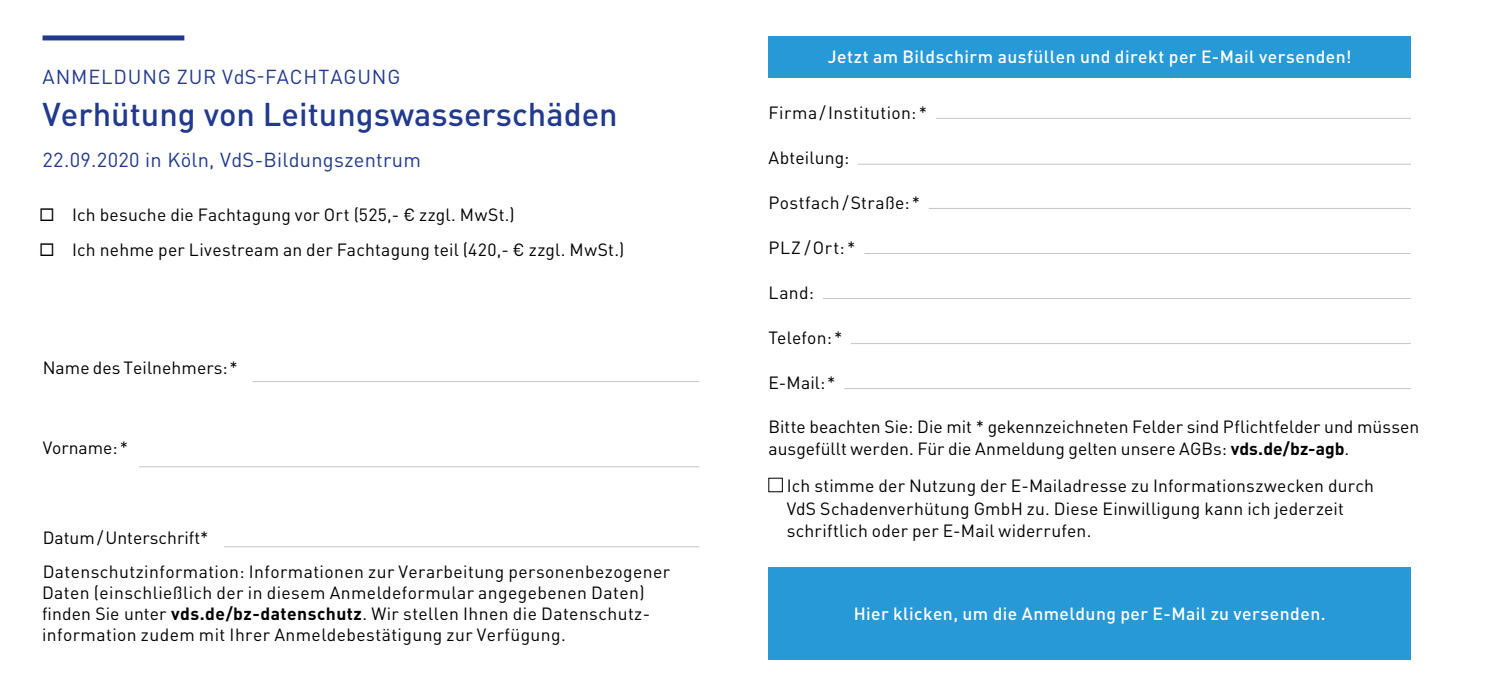
<style>
.page{position:relative;width:1489px;height:695px;background:#fff}
.page>*{position:absolute;margin:0;border:0;box-sizing:border-box;transform-origin:0 0}
.t1{font:500 32.5px "DIN Pro";color:#213a8f}
.t2{font:20px "DIN Pro";letter-spacing:.015em;color:#213a8f}
.t3{font:20px "DIN Pro";letter-spacing:.045em;color:#213a8f}
.t4{font:17.5px/22.5px "DIN Pro";letter-spacing:.015em;color:#000}
.t5{font:500 17.5px "DIN Pro";letter-spacing:.025em;color:#fff}
.s1{font-weight:700}
</style>
<div class="page">
<hr style="left:252px;top:381px;width:447px;height:1px;background:#c6c6c6">
<hr style="left:139px;top:466px;width:560px;height:1px;background:#c6c6c6">
<hr style="left:224px;top:546px;width:475px;height:1px;background:#c6c6c6">
<hr style="left:935px;top:118px;width:475px;height:1px;background:#c6c6c6">
<hr style="left:857px;top:164px;width:553px;height:1px;background:#c6c6c6">
<hr style="left:928px;top:208px;width:482px;height:1px;background:#c6c6c6">
<hr style="left:864px;top:253px;width:546px;height:1px;background:#c6c6c6">
<hr style="left:823px;top:298px;width:587px;height:1px;background:#c6c6c6">
<hr style="left:850px;top:343px;width:560px;height:1px;background:#c6c6c6">
<hr style="left:843px;top:388px;width:567px;height:1px;background:#c6c6c6">
<div style="left:768px;top:36px;width:642px;height:42px;background:#2699d6"></div>
<div style="left:768px;top:567px;width:642px;height:92px;background:#2699d6"></div>
<div style="left:43px;top:35px;width:141px;height:5px;background:#213a8f"></div>
<p class="t3" style="left:43px;top:61px;width:359px">ANMELDUNG ZUR VdS-FACHTAGUNG</p>
<h1 class="t1" style="left:43px;top:87px;width:576px">Verhütung von Leitungswasserschäden</h1>
<p class="t2" style="left:43px;top:144px;width:380px">22.09.2020 in Köln, VdS-Bildungszentrum</p>
<p class="t4" style="left:39px;top:202px;width:477px">◻ Ich besuche die Fachtagung vor Ort (525,- € zzgl. MwSt.)</p>
<p class="t4" style="left:39px;top:236px;width:586px">◻ Ich nehme per Livestream an der Fachtagung teil (420,- € zzgl. MwSt.)</p>
<p class="t4" style="left:43px;top:355px;width:196px">Name des Teilnehmers:*</p>
<p class="t4" style="left:43px;top:435px;width:87px">Vorname: *</p>
<p class="t4" style="left:43px;top:519px;width:629px;line-height:33.5px">Datum/ Unterschrift*<br>Datenschutzinformation: Informationen zur Verarbeitung personenbezogener</p>
<p class="t4" style="left:42px;top:580px;width:609px;line-height:21px">Daten (einschließlich der in diesem Anmeldeformular angegebenen Daten) finden Sie unter <span class="s1">vds.de/bz-datenschutz</span>. Wir stellen Ihnen die Datenschutz&shy;information zudem mit Ihrer Anmeldebestätigung zur Verfügung.</p>
<p class="t5" style="left:827px;top:43px;width:525px">Jetzt am Bildschirm ausfüllen und direkt per E-Mail versenden!</p>
<p class="t4" style="left:768px;top:99px;width:160px">Firma/Institution:*</p>
<p class="t4" style="left:768px;top:144px;width:82px">Abteilung:</p>
<p class="t4" style="left:768px;top:189px;width:153px">Postfach /Straße:*</p>
<p class="t4" style="left:768px;top:234px;width:88px">PLZ /Ort:*</p>
<p class="t4" style="left:768px;top:279px;width:47px">Land:</p>
<p class="t4" style="left:768px;top:324px;width:75px">Telefon:*</p>
<p class="t4" style="left:768px;top:369px;width:68px">E-Mail:*</p>
<p class="t4" style="left:768px;top:413px;width:652px">Bitte beachten Sie: Die mit * gekennzeichneten Felder sind Pflichtfelder und müssen ausgefüllt werden. Für die Anmeldung gelten unsere AGBs: <span class="s1">vds.de/bz-agb</span>.</p>
<p class="t4" style="left:786px;top:472px;width:589px">Ich stimme der Nutzung der E-Mailadresse zu Informationszwecken durch<br>VdS Schadenverhütung GmbH zu. Diese Einwilligung kann ich jederzeit schriftlich oder per E-Mail widerrufen.</p>
<p class="t5" style="left:853px;top:599px;width:473px">Hier klicken, um die Anmeldung per E-Mail zu versenden.</p>
</div>
